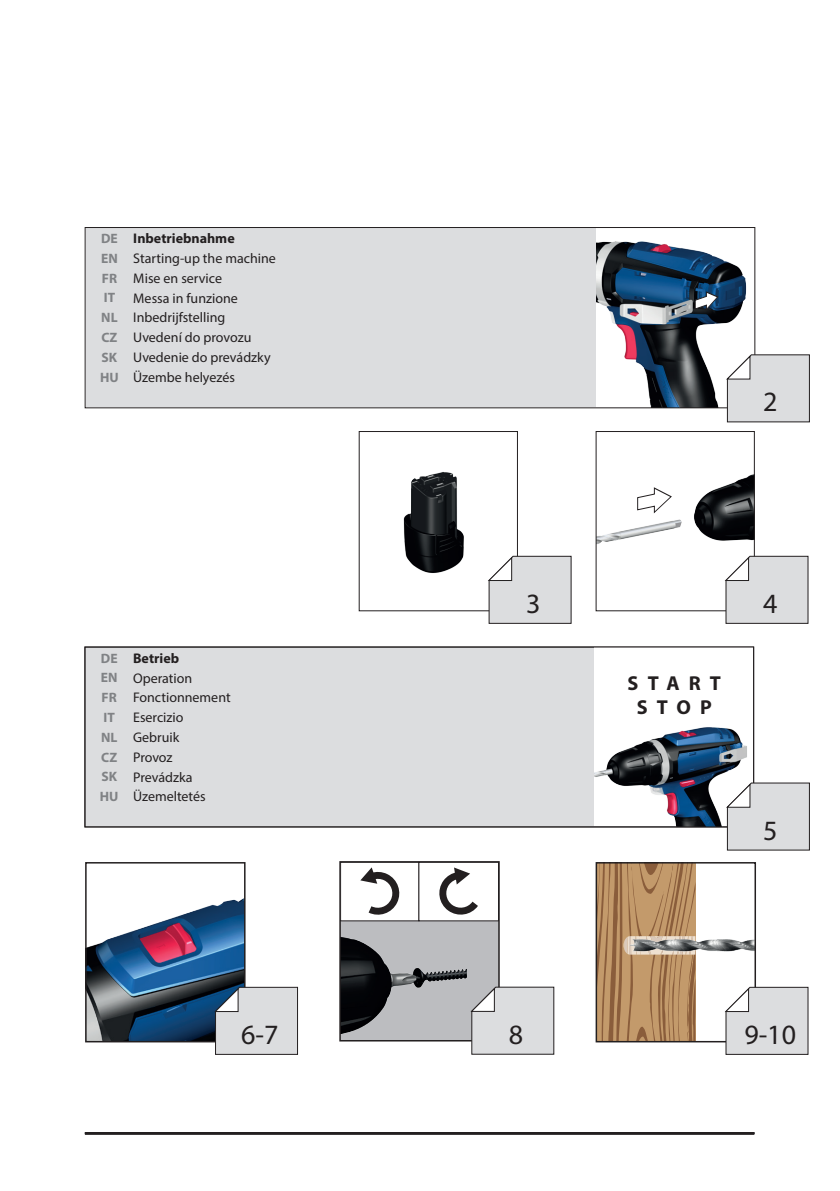
<style>
.page{position:relative;width:840px;height:1191px;background:#fff}
.page>*{position:absolute;margin:0;border:0;box-sizing:border-box;transform-origin:0 0}
.t1{font:28px "Myriad Pro";color:#231f20}
.t2{font:700 20.2px/24.2px "Myriad Pro";letter-spacing:.45em;color:#231f20;text-align:center}
.t3{font:14px/19.8px "Myriad Pro";color:#231f20}
.t4{font:700 13.6px "Myriad Pro";color:#808285}
.s1{font-weight:700;font-size:13.6px;color:#808285}
.s2{font-weight:700}
</style>
<div class="page">
<svg style="left:598px;top:865px;width:97px;height:174px;background:#b3895e"></svg>
<img style="left:623px;top:917px;width:129px;height:52px">
<div style="left:595px;top:862px;width:160px;height:180px;border:2px solid #231f20"></div>
<div style="left:340px;top:862px;width:158px;height:178px;background:#bcbdc0"></div>
<img style="left:342px;top:921px;width:124px;height:113px">
<div style="left:339px;top:861px;width:160px;height:180px;border:2px solid #231f20"></div>
<div style="left:340px;top:862px;width:79px;height:59px;background:#fff"></div>
<svg style="left:360px;top:867px;width:40px;height:46px"></svg>
<div style="left:340px;top:862px;width:79px;height:59px;border:1px solid #231f20"></div>
<div style="left:418px;top:862px;width:80px;height:59px;background:#fff"></div>
<svg style="left:439px;top:867px;width:39px;height:46px"></svg>
<div style="left:418px;top:862px;width:80px;height:59px;border:1px solid #231f20"></div>
<img style="left:88px;top:899px;width:154px;height:140px">
<div style="left:85px;top:862px;width:160px;height:180px;border:2px solid #231f20"></div>
<div style="left:85px;top:647px;width:511px;height:179px;background:#dcdddf"></div>
<div style="left:594px;top:647px;width:158px;height:179px;background:#fff"></div>
<img style="left:594px;top:727px;width:153px;height:98px">
<div style="left:84px;top:646px;width:669px;height:181px;border:1px solid #231f20"></div>
<img style="left:597px;top:474px;width:155px;height:70px">
<div style="left:595px;top:431px;width:159px;height:180px;border:1px solid #231f20"></div>
<svg style="left:84px;top:227px;width:671px;height:182px;background:#c5c8cd"></svg>
<svg style="left:469px;top:986px;width:85px;height:69px;background:#d1d2d3"></svg>
<svg style="left:213px;top:986px;width:85px;height:69px;background:#c3c7cc"></svg>
<hr style="left:85px;top:1132px;width:668px;height:2px;background:#231f20">
<svg style="left:723px;top:555px;width:85px;height:69px;background:#d6d7d9"></svg>
<svg style="left:723px;top:986px;width:85px;height:69px;background:#d6d7d9"></svg>
<svg style="left:724px;top:782px;width:86px;height:69px;background:#d5d6d8"></svg>
<svg style="left:724px;top:354px;width:86px;height:69px;background:#d6d6d8"></svg>
<img style="left:403px;top:472px;width:61px;height:101px">
<svg style="left:486px;top:555px;width:85px;height:69px;background:#d7d7d9"></svg>
<p class="t3" style="left:101px;top:228px;width:176px"><span class="s1">DE</span> <span class="s2">Inbetriebnahme<br></span><span class="s1">EN</span> Starting-up the machine<br><span class="s1">FR</span> Mise en service</p>
<p class="t4" style="left:104px;top:289px;width:13px">IT</p>
<p class="t3" style="left:100px;top:288px;width:172px;text-indent:33px">Messa in funzione<br><span class="s1">NL</span> Inbedrijfstelling<br><span class="s1">CZ</span> Uvedení do provozu<br><span class="s1">SK</span> Uvedenie do prevádzky<br><span class="s1">HU</span> Üzembe helyezés</p>
<p class="t3" style="left:101px;top:648px;width:131px"><span class="s1">DE</span> <span class="s2">Betrieb<br></span><span class="s1">EN</span> Operation<br><span class="s1">FR</span> Fonctionnement</p>
<p class="t4" style="left:103px;top:708px;width:13px">IT</p>
<p class="t3" style="left:100px;top:707px;width:107px;text-indent:33px">Esercizio<br><span class="s1">NL</span> Gebruik<br><span class="s1">CZ</span> Provoz<br><span class="s1">SK</span> Prevádzka<br><span class="s1">HU</span> Üzemeltetés</p>
<h1 class="t1" style="left:526px;top:586px;width:16px">3</h1>
<h1 class="t1" style="left:241px;top:1017px;width:39px">6-7</h1>
<h1 class="t1" style="left:508px;top:1017px;width:16px">8</h1>
<h1 class="t1" style="left:762px;top:385px;width:16px">2</h1>
<h2 class="t2" style="left:627px;top:670px;width:95px">START<br>STOP</h2>
<h1 class="t1" style="left:762px;top:586px;width:16px">4</h1>
<h1 class="t1" style="left:762px;top:813px;width:16px">5</h1>
<h1 class="t1" style="left:744px;top:1017px;width:53px">9-10</h1>
</div>
